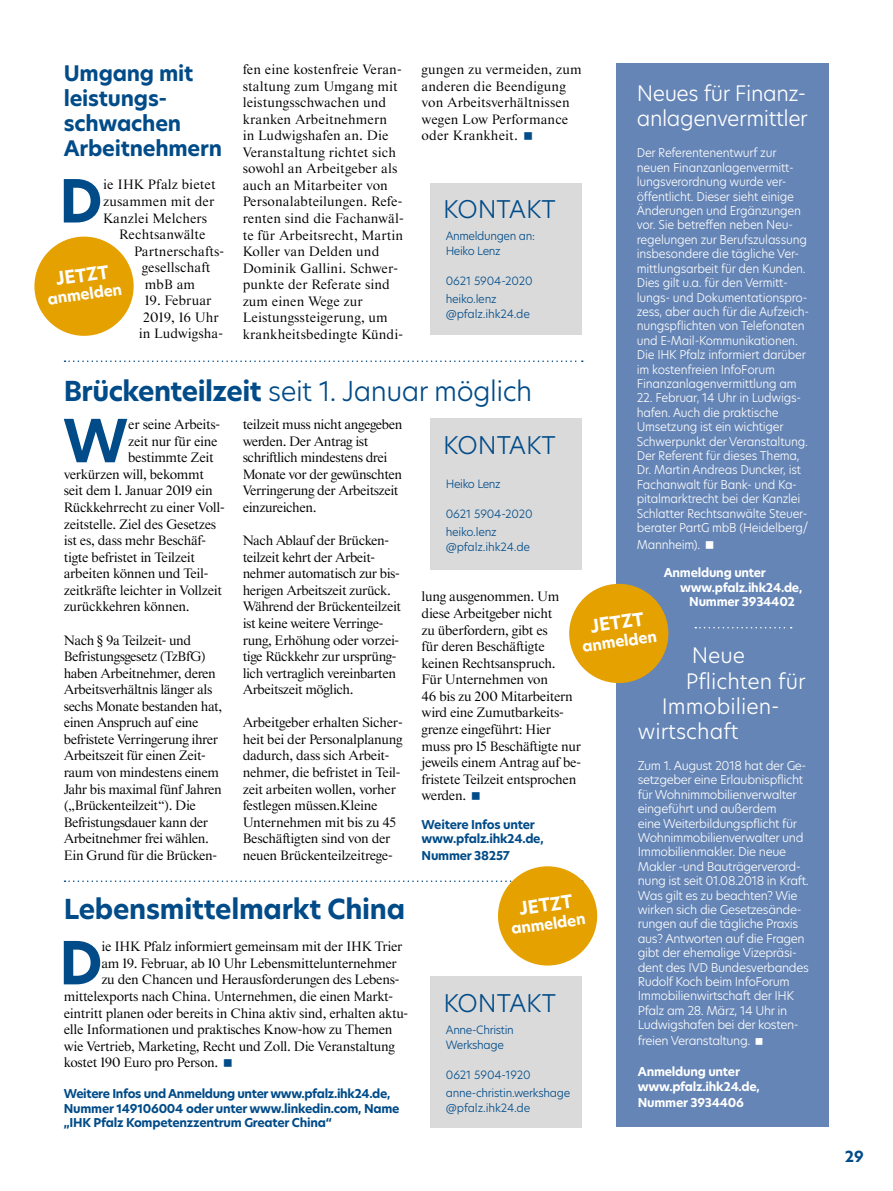
<style>
.page{position:relative;width:893px;height:1191px;background:#fff}
.page>*{position:absolute;margin:0;border:0;box-sizing:border-box;transform-origin:0 0}
.t1{font:700 58.2px "Hero New";color:#004b88}
.t2{font:300 27px "Hero New";letter-spacing:-.02em;color:#004b88}
.t3{font:700 27px "Hero New";letter-spacing:-.01em;color:#004b88}
.t4{font:300 24px "Hero New";color:#004b88}
.t5{font:300 21px/25.2px "Hero New";letter-spacing:-.005em;color:#fff}
.t6{font:700 21px/25.2px "Hero New";letter-spacing:-.01em;color:#004b88}
.t7{font:700 18px "Hero New";color:#fff}
.t8{font:700 15px "Hero New";color:#fff}
.t9{font:700 15px "Hero New";color:#004b88}
.t10{font:13.8px/16.5px "Starling";letter-spacing:-.02em;color:#000}
.t11{font:13.8px/16.5px "Starling";letter-spacing:.01em;color:#000}
.t12{font:300 12px/14.4px "Hero New";letter-spacing:-.025em;color:#fff}
.t13{font:700 12px/14.4px "Hero New";letter-spacing:-.02em;color:#004b88}
.t14{font:700 12px/14.4px "Hero New";letter-spacing:-.02em;color:#fff}
.t15{font:300 11.25px/18px "Hero New";letter-spacing:-.025em;color:#004b88}
.s1{font-weight:700}
</style>
<div class="page">
<div style="left:430px;top:418px;width:151px;height:151px;background:#dadada"></div>
<svg style="left:65px;top:360px;width:518px;height:2px"></svg>
<div style="left:430px;top:183px;width:151px;height:151px;background:#dadada"></div>
<div style="left:430px;top:976px;width:152px;height:151px;background:#dadada"></div>
<svg style="left:65px;top:880px;width:447px;height:2px"></svg>
<div style="left:498px;top:866px;width:99px;height:99px;background:#e5a100;border-radius:50%"></div>
<div style="left:617px;top:64px;width:212px;height:1063px;background:#6585b6"></div>
<div style="left:34px;top:237px;width:100px;height:99px;background:#e5a100;border-radius:50%"></div>
<div style="left:569px;top:584px;width:99px;height:99px;background:#e5a100;border-radius:50%"></div>
<svg style="left:695px;top:627px;width:97px;height:1px"></svg>
<h3 class="t6" style="left:64px;top:60px;width:160px">Umgang mit leistungs&shy;schwachen<br>Arbeitnehmern</h3>
<h1 class="t1" style="left:59px;top:161px;width:45px">D</h1>
<p class="t11" style="left:103px;top:177px;width:114px">ie IHK Pfalz bietet</p>
<p class="t11" style="left:243px;top:61px;width:162px">fen eine kostenfreie Veran&shy;staltung zum Umgang mit leistungsschwachen und kranken Arbeitnehmern<br>in Ludwigshafen an. Die<br>Veranstaltung richtet sich sowohl an Arbeitgeber als auch an Mitarbeiter von<br>Personalabteilungen. Refe&shy;renten sind die Fachanwäl&shy;te für Arbeitsrecht, Martin<br>Koller van Delden und<br>Dominik Gallini. Schwer&shy;punkte der Referate sind zum einen Wege zur<br>Leistungssteigerung, um krankheitsbedingte Kündi-</p>
<p class="t11" style="left:422px;top:61px;width:161px">gungen zu vermeiden, zum anderen die Beendigung von Arbeitsverhältnissen wegen Low Performance oder Krankheit.</p>
<h3 class="t5" style="left:637px;top:80px;width:173px">Neues für Finanz&shy;anlagenvermittler</h3>
<p class="t12" style="left:637px;top:146px;width:174px">Der Referentenentwurf zur neuen Finanzanlagenvermitt&shy;lungsverordnung wurde ver&shy;öffentlicht. Dieser sieht einige<br>Änderungen und Ergänzungen vor. Sie betreffen neben Neu&shy;regelungen zur Berufszulassung insbesondere die tägliche Ver&shy;mittlungsarbeit für den Kunden.<br>Dies gilt u.a. für den Vermitt&shy;lungs- und Dokumentationspro&shy;zess, aber auch für die Aufzeich&shy;nungspflichten von Telefonaten und E-Mail-Kommunikationen.<br>Die IHK Pfalz informiert darüber im kostenfreien InfoForum<br>Finanzanlagenvermittlung am</p>
<p class="t12" style="left:637px;top:390px;width:173px">22. Februar, 14 Uhr in Ludwigs&shy;hafen. Auch die praktische<br>Umsetzung ist ein wichtiger<br>Schwerpunkt der Veranstaltung.<br>Der Referent für dieses Thema,<br>Dr. Martin Andreas Duncker, ist<br>Fachanwalt für Bank- und Ka&shy;pitalmarktrecht bei der Kanzlei<br>Schlatter Rechtsanwälte Steuer&shy;berater PartG mbB (Heidelberg/</p>
<p class="t12" style="left:637px;top:536px;width:65px">Mannheim).</p>
<p class="t14" style="left:664px;top:566px;width:104px">Anmeldung unter</p>
<p class="t14" style="left:680px;top:580px;width:123px">www.pfalz.ihk24.de,</p>
<p class="t14" style="left:689px;top:594px;width:107px">Nummer 3934402</p>
<p class="t11" style="left:103px;top:193px;width:113px">zusammen mit der</p>
<p class="t11" style="left:103px;top:210px;width:105px">Kanzlei Melchers</p>
<p class="t11" style="left:119px;top:226px;width:88px">Rechtsanwälte</p>
<p class="t11" style="left:134px;top:243px;width:91px">Partnerschafts-</p>
<p class="t11" style="left:142px;top:260px;width:70px">gesellschaft</p>
<p class="t10" style="left:145px;top:276px;width:52px">mbB am</p>
<p class="t11" style="left:139px;top:293px;width:86px;text-align:center">19. Februar<br>2019, 16 Uhr in Ludwigsha-</p>
<h3 class="t4" style="left:443px;top:193px;width:114px">KONTAKT</h3>
<p class="t15" style="left:446px;top:228px;width:91px;line-height:15px">Anmeldungen an:<br>Heiko Lenz</p>
<p class="t15" style="left:446px;top:272px;width:89px">0621 5904-2020 heiko.lenz</p>
<p class="t15" style="left:446px;top:305px;width:86px">@pfalz.ihk24.de</p>
<h3 class="t7" style="left:54px;top:267px;width:55px;rotate:-8deg">JETZT</h3>
<p class="t8" style="left:46px;top:289px;width:76px;rotate:-8deg">anmelden</p>
<h2 class="t2" style="left:64px;top:372px;width:470px"><span class="s1">Brückenteilzeit</span> seit 1. Januar möglich</h2>
<h1 class="t1" style="left:63px;top:401px;width:66px">W</h1>
<p class="t10" style="left:128px;top:416px;width:94px">er seine Arbeits-</p>
<p class="t10" style="left:243px;top:416px;width:161px">teilzeit muss nicht angegeben werden. Der Antrag ist schriftlich mindestens drei<br>Monate vor der gewünschten<br>Verringerung der Arbeitszeit einzureichen.</p>
<p class="t10" style="left:243px;top:532px;width:160px">Nach Ablauf der Brücken&shy;teilzeit kehrt der Arbeit&shy;nehmer automatisch zur bis&shy;herigen Arbeitszeit zurück.<br>Während der Brückenteilzeit ist keine weitere Verringe&shy;rung, Erhöhung oder vorzei&shy;tige Rückkehr zur ursprüng&shy;lich vertraglich vereinbarten<br>Arbeitszeit möglich.</p>
<p class="t10" style="left:243px;top:715px;width:161px">Arbeitgeber erhalten Sicher&shy;heit bei der Personalplanung dadurch, dass sich Arbeit&shy;nehmer, die befristet in Teil&shy;zeit arbeiten wollen, vorher festlegen müssen.Kleine<br>Unternehmen mit bis zu 45<br>Beschäftigten sind von der neuen Brückenteilzeitrege-</p>
<h3 class="t4" style="left:443px;top:428px;width:114px">KONTAKT</h3>
<p class="t10" style="left:128px;top:433px;width:91px">zeit nur für eine</p>
<p class="t10" style="left:128px;top:450px;width:87px">bestimmte Zeit</p>
<p class="t10" style="left:64px;top:466px;width:142px">verkürzen will, bekommt</p>
<p class="t10" style="left:64px;top:483px;width:150px">seit dem 1. Januar 2019 ein</p>
<p class="t10" style="left:64px;top:499px;width:162px">Rückkehrrecht zu einer Voll-</p>
<p class="t10" style="left:64px;top:516px;width:154px">zeitstelle. Ziel des Gesetzes</p>
<p class="t10" style="left:64px;top:532px;width:144px">ist es, dass mehr Beschäf-</p>
<p class="t10" style="left:64px;top:549px;width:133px">tigte befristet in Teilzeit</p>
<p class="t10" style="left:64px;top:566px;width:146px">arbeiten können und Teil-</p>
<p class="t10" style="left:64px;top:582px;width:160px">zeitkräfte leichter in Vollzeit</p>
<p class="t10" style="left:64px;top:599px;width:127px">zurückkehren können.</p>
<p class="t10" style="left:64px;top:632px;width:160px">Nach § 9a Teilzeit- und<br>Befristungsgesetz (TzBfG) haben Arbeitnehmer, deren<br>Arbeitsverhältnis länger als sechs Monate bestanden hat, einen Anspruch auf eine befristete Verringerung ihrer<br>Arbeitszeit für einen Zeit&shy;raum von mindestens einem<br>Jahr bis maximal fünf Jahren („Brückenteilzeit“). Die<br>Befristungsdauer kann der<br>Arbeitnehmer frei wählen.<br>Ein Grund für die Brücken-</p>
<p class="t15" style="left:446px;top:474px;width:56px">Heiko Lenz</p>
<p class="t15" style="left:446px;top:504px;width:89px">0621 5904-2020 heiko.lenz</p>
<p class="t15" style="left:446px;top:537px;width:86px">@pfalz.ihk24.de</p>
<p class="t10" style="left:422px;top:589px;width:161px">lung ausgenommen. Um diese Arbeitgeber nicht<br>zu überfordern, gibt es<br>für deren Beschäftigte keinen Rechtsanspruch.<br>Für Unternehmen von<br>46 bis zu 200 Mitarbeitern wird eine Zumutbarkeits&shy;grenze eingeführt: Hier muss pro 15 Beschäftigte nur jeweils einem Antrag auf be&shy;fristete Teilzeit entsprochen werden.</p>
<p class="t13" style="left:422px;top:817px;width:123px">Weitere Infos unter www.pfalz.ihk24.de,</p>
<p class="t13" style="left:422px;top:848px;width:90px">Nummer 38257</p>
<h3 class="t7" style="left:589px;top:614px;width:55px;rotate:-8deg">JETZT</h3>
<p class="t8" style="left:581px;top:636px;width:76px;rotate:-8deg">anmelden</p>
<h3 class="t5" style="left:692px;top:642px;width:55px">Neue</h3>
<h3 class="t5" style="left:686px;top:667px;width:121px">Pflichten für</h3>
<h3 class="t5" style="left:662px;top:693px;width:119px">Immobilien-</h3>
<h3 class="t5" style="left:638px;top:718px;width:102px">wirtschaft</h3>
<p class="t12" style="left:638px;top:758px;width:173px">Zum 1. August 2018 hat der Ge&shy;setzgeber eine Erlaubnispflicht für Wohnimmobilienverwalter eingeführt und außerdem<br>eine Weiterbildungspflicht für<br>Wohnimmobilienverwalter und<br>Immobilienmakler. Die neue<br>Makler -und Bauträgerverord&shy;nung ist seit 01.08.2018 in Kraft.<br>Was gilt es zu beachten? Wie wirken sich die Gesetzesände&shy;rungen auf die tägliche Praxis aus? Antworten auf die Fragen gibt der ehemalige Vizepräsi&shy;dent des IVD Bundesverbandes<br>Rudolf Koch beim InfoForum<br>Immobilienwirtschaft der IHK<br>Pfalz am 28. März, 14 Uhr in<br>Ludwigshafen bei der kosten-</p>
<p class="t12" style="left:638px;top:1033px;width:114px">freien Veranstaltung.</p>
<p class="t14" style="left:638px;top:1064px;width:123px">Anmeldung unter www.pfalz.ihk24.de,</p>
<p class="t14" style="left:638px;top:1095px;width:108px">Nummer 3934406</p>
<h2 class="t3" style="left:64px;top:890px;width:343px">Lebensmittelmarkt China</h2>
<h3 class="t7" style="left:518px;top:896px;width:55px;rotate:-8deg">JETZT</h3>
<p class="t8" style="left:510px;top:919px;width:76px;rotate:-8deg">anmelden</p>
<h1 class="t1" style="left:59px;top:923px;width:45px">D</h1>
<p class="t10" style="left:101px;top:938px;width:303px">ie IHK Pfalz informiert gemeinsam mit der IHK Trier</p>
<p class="t10" style="left:101px;top:955px;width:297px">am 19. Februar, ab 10 Uhr Lebensmittelunternehmer</p>
<p class="t10" style="left:101px;top:972px;width:299px">zu den Chancen und Herausforderungen des Lebens-</p>
<p class="t10" style="left:64px;top:988px;width:331px">mittelexports nach China. Unternehmen, die einen Markt-</p>
<p class="t10" style="left:64px;top:1005px;width:346px">eintritt planen oder bereits in China aktiv sind, erhalten aktu-</p>
<p class="t10" style="left:64px;top:1021px;width:330px">elle Informationen und praktisches Know-how zu Themen</p>
<p class="t10" style="left:64px;top:1038px;width:333px">wie Vertrieb, Marketing, Recht und Zoll. Die Veranstaltung</p>
<p class="t10" style="left:64px;top:1054px;width:156px">kostet 190 Euro pro Person.</p>
<p class="t13" style="left:64px;top:1086px;width:337px">Weitere Infos und Anmeldung unter www.pfalz.ihk24.de,<br>Nummer 149106004 oder unter www.linkedin.com, Name „IHK Pfalz Kompetenzzentrum Greater China“</p>
<h3 class="t4" style="left:443px;top:986px;width:114px">KONTAKT</h3>
<p class="t15" style="left:446px;top:1021px;width:69px;line-height:15px">Anne-Christin<br>Werkshage</p>
<p class="t15" style="left:446px;top:1065px;width:126px">0621 5904-1920 anne-christin.werkshage</p>
<p class="t15" style="left:446px;top:1098px;width:86px">@pfalz.ihk24.de</p>
<p class="t9" style="left:845px;top:1145px;width:20px">29</p>
</div>
